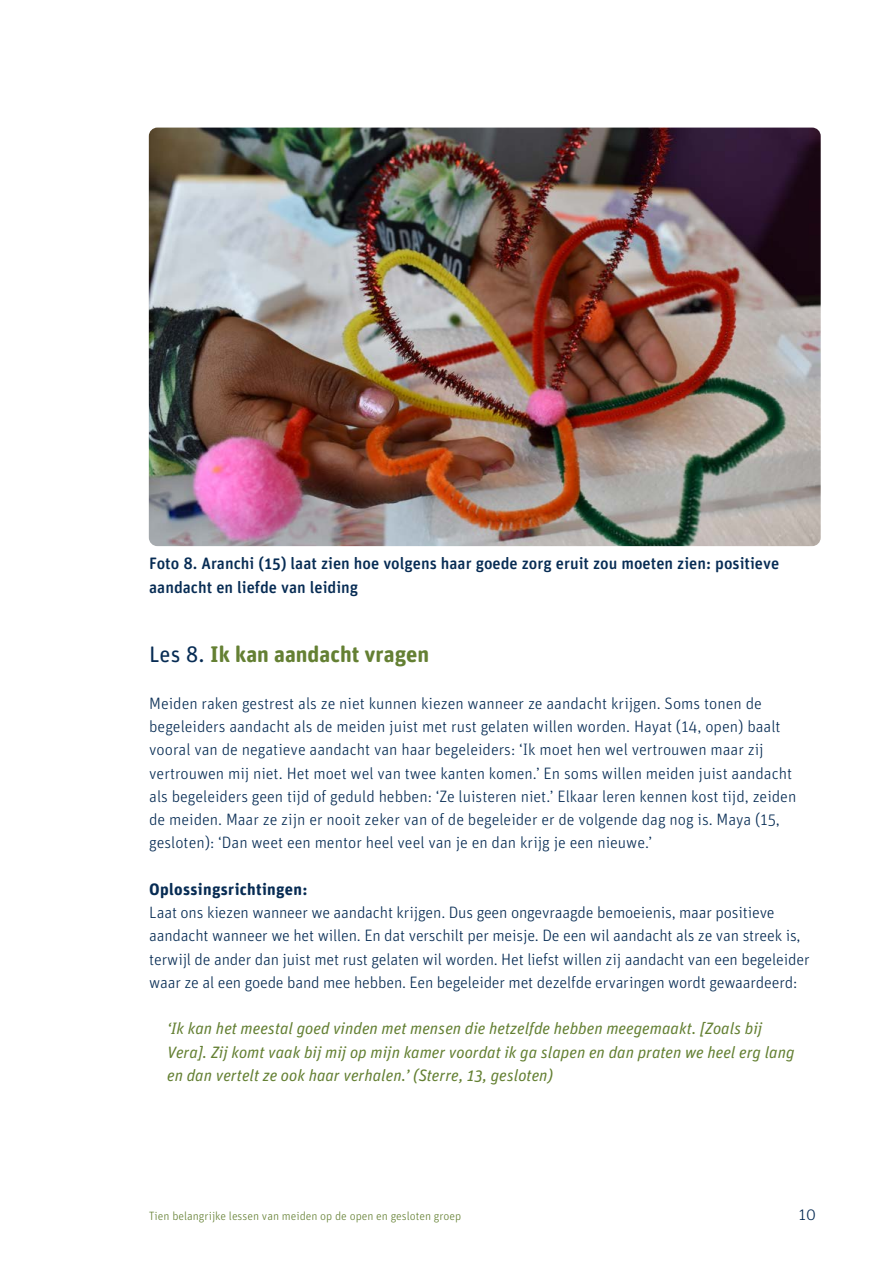
<style>
.page{position:relative;width:893px;height:1263px;background:#fff}
.page>*{position:absolute;margin:0;border:0;box-sizing:border-box;transform-origin:0 0}
.Heading_2{font:700 22.5px "Unit Rounded Pro";color:#648033}
.plattetekst_online{font:300 16.5px/23.2px "Unit Rounded Pro";color:#072c54}
.t1{font:italic 16.5px/23.2px "Unit Rounded Pro";color:#648033}
.plattetekst_online-2{font:500 16.5px/23.2px "Unit Rounded Pro";color:#072c54}
.Tussenkop_blauw_vet{font:700 16.5px "Unit Rounded Pro";letter-spacing:.02em;color:#072c54}
.t2{font:300 12px "Unit Rounded Pro";color:#648033}
.s1{font-weight:400;color:#072c54}
</style>
<div class="page">
<img style="left:149px;top:128px;width:672px;height:418px">
<p class="plattetekst_online-2" style="left:149px;top:551px;width:631px">Foto 8. Aranchi (15) laat zien hoe volgens haar goede zorg eruit zou moeten zien: positieve aandacht en liefde van leiding</p>
<h2 class="Heading_2" style="left:149px;top:638px;width:281px"><span class="s1">Les 8.</span> Ik kan aandacht vragen</h2>
<p class="plattetekst_online" style="left:149px;top:691px;width:649px">Meiden raken gestrest als ze niet kunnen kiezen wanneer ze aandacht krijgen. Soms tonen de begeleiders aandacht als de meiden juist met rust gelaten willen worden. Hayat (14, open) baalt vooral van de negatieve aandacht van haar begeleiders: ‘Ik moet hen wel vertrouwen maar zij vertrouwen mij niet. Het moet wel van twee kanten komen.’ En soms willen meiden juist aandacht als begeleiders geen tijd of geduld hebben: ‘Ze luisteren niet.’ Elkaar leren kennen kost tijd, zeiden de meiden. Maar ze zijn er nooit zeker van of de begeleider er de volgende dag nog is. Maya (15, gesloten): ‘Dan weet een mentor heel veel van je en dan krijg je een nieuwe.’</p>
<p class="Tussenkop_blauw_vet" style="left:149px;top:877px;width:160px">Oplossingsrichtingen:</p>
<p class="plattetekst_online" style="left:149px;top:900px;width:662px">Laat ons kiezen wanneer we aandacht krijgen. Dus geen ongevraagde bemoeienis, maar positieve aandacht wanneer we het willen. En dat verschilt per meisje. De een wil aandacht als ze van streek is, terwijl de ander dan juist met rust gelaten wil worden. Het liefst willen zij aandacht van een begeleider waar ze al een goede band mee hebben. Een begeleider met dezelfde ervaringen wordt gewaardeerd:</p>
<p class="t1" style="left:167px;top:1016px;width:629px">‘Ik kan het meestal goed vinden met mensen die hetzelfde hebben meegemaakt. [Zoals bij<br>Vera]. Zij komt vaak bij mij op mijn kamer voordat ik ga slapen en dan praten we heel erg lang en dan vertelt ze ook haar verhalen.’ (Sterre, 13, gesloten)</p>
<p class="t2" style="left:149px;top:1209px;width:314px">Tien belangrijke lessen van meiden op de open en gesloten groep</p>
<p class="plattetekst_online" style="left:799px;top:1203px;width:19px">10</p>
</div>
